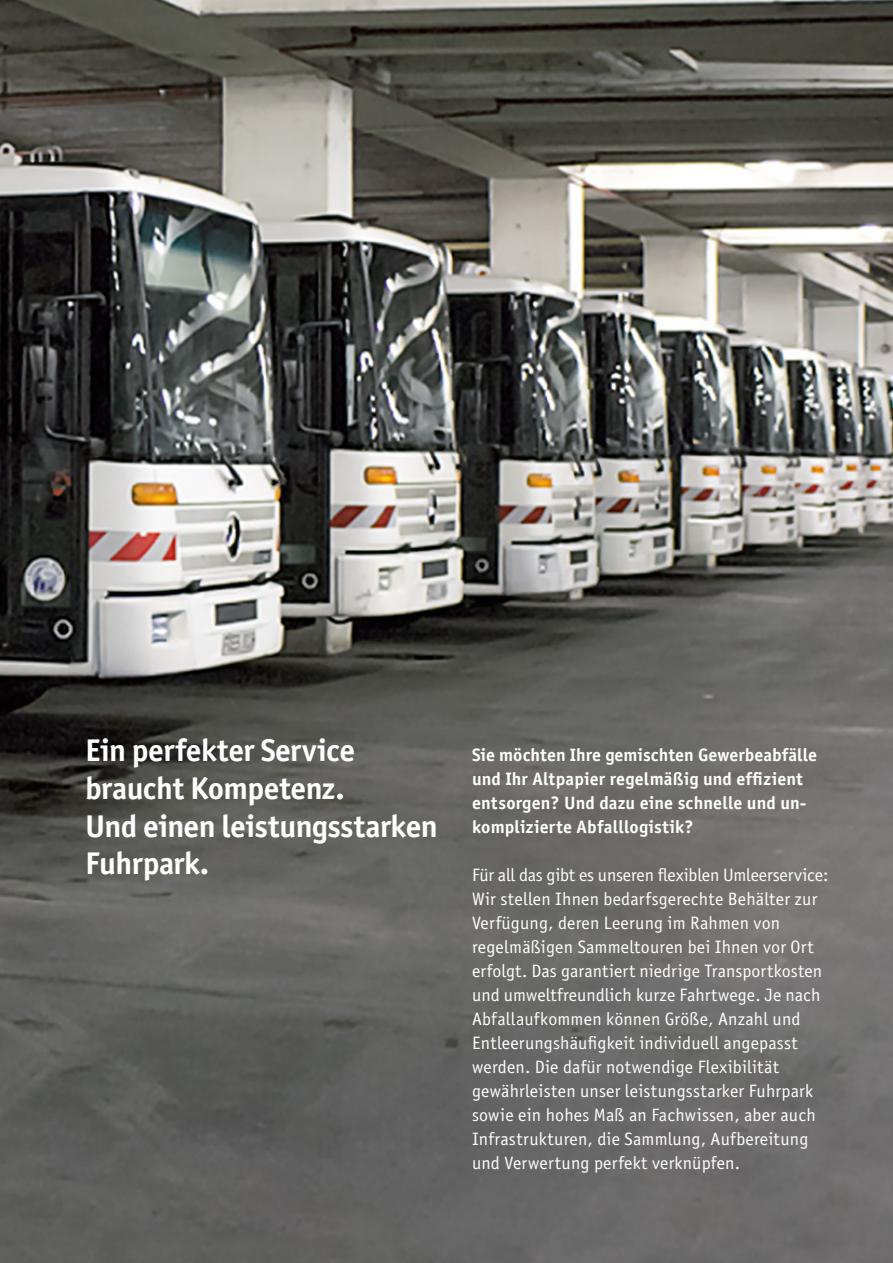
<style>
.page{position:relative;width:893px;height:1263px;background:#fff}
.page>*{position:absolute;margin:0;border:0;box-sizing:border-box;transform-origin:0 0}
.t1{font:31.5px/37.8px "Officina Sans Bold ITC";letter-spacing:-.02em;color:#fff}
.t2{font:18px/24px "Officina Sans Book ITC";letter-spacing:.01em;color:#fff}
.t3{font:18px/24px "Officina Sans Bold ITC";letter-spacing:.01em;color:#fff}
</style>
<div class="page">
<img style="left:0;top:0;width:893px;height:1263px">
<h1 class="t1" style="left:85px;top:730px;width:354px">Ein perfekter Service braucht Kompetenz.<br>Und einen leistungsstarken<br>Fuhrpark.</h1>
<p class="t3" style="left:472px;top:742px;width:347px">Sie möchten Ihre gemischten Gewerbeabfälle und Ihr Altpapier regelmäßig und effizient entsorgen? Und dazu eine schnelle und un&shy;komplizierte Abfalllogistik?</p>
<p class="t2" style="left:472px;top:862px;width:358px">Für all das gibt es unseren flexiblen Umleerservice:<br>Wir stellen Ihnen bedarfsgerechte Behälter zur Verfügung, deren Leerung im Rahmen von regelmäßigen Sammeltouren bei Ihnen vor Ort erfolgt. Das garantiert niedrige Transportkosten und umweltfreundlich kurze Fahrtwege. Je nach Abfallaufkommen können Größe, Anzahl und Entleerungshäufigkeit individuell angepasst werden. Die dafür notwendige Flexibilität gewährleisten unser leistungsstarker Fuhrpark sowie ein hohes Maß an Fachwissen, aber auch Infrastrukturen, die Sammlung, Aufbereitung und Verwertung perfekt verknüpfen.</p>
</div>
